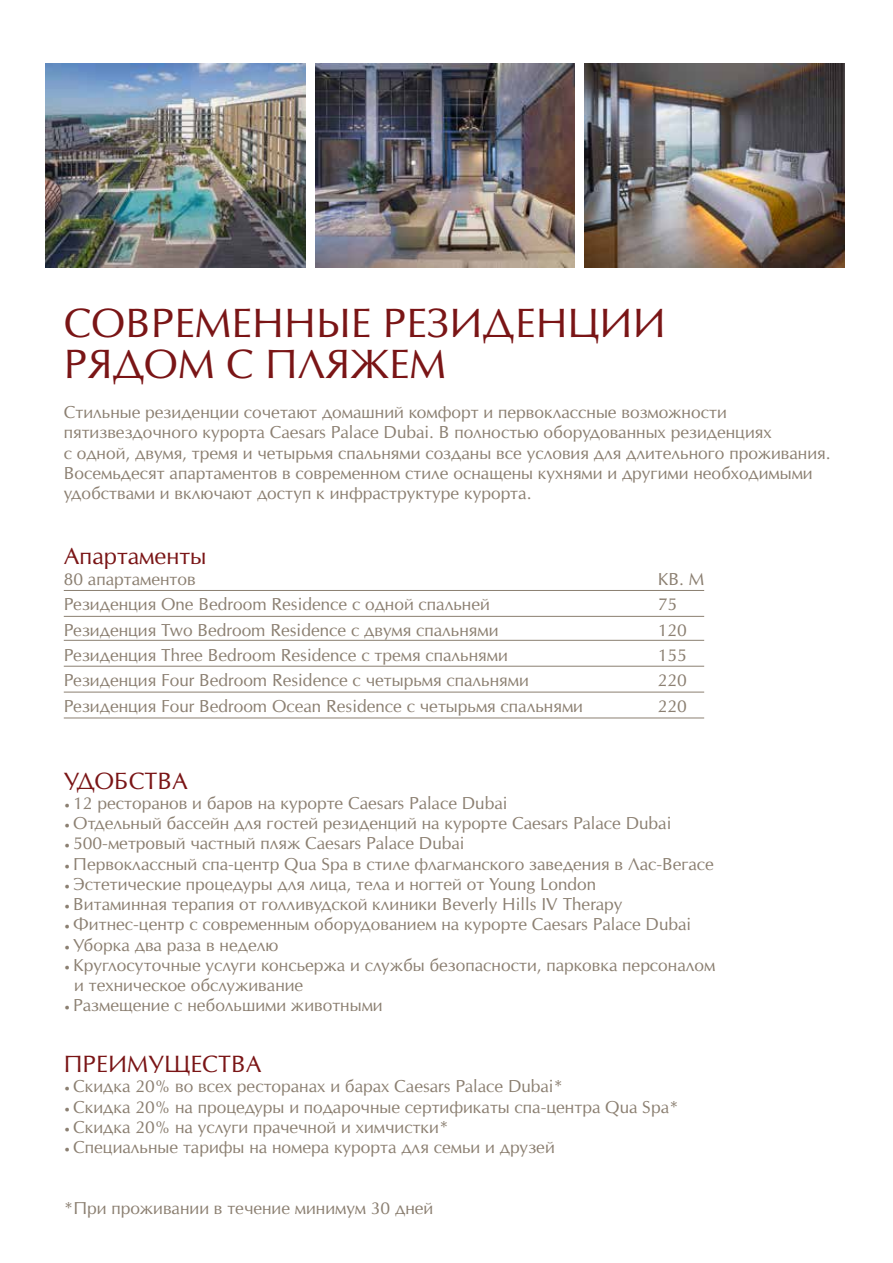
<style>
.page{position:relative;width:893px;height:1263px;background:#fff}
.page>*{position:absolute;margin:0;border:0;box-sizing:border-box;transform-origin:0 0}
.t1{font:39px/40.5px "Opium New";color:#7a1516}
.t2{font:22.5px "Opium New";color:#7a1516}
.t3{font:16.5px/20.2px "Opium New";color:#8b7f71}
.s1{font-size:9px}
</style>
<div class="page">
<img style="left:46px;top:64px;width:259px;height:204px">
<img style="left:315px;top:64px;width:260px;height:204px">
<img style="left:585px;top:64px;width:259px;height:204px">
<hr style="left:64px;top:666px;width:640px;height:1px;background:#8b7f71">
<hr style="left:64px;top:692px;width:640px;height:1px;background:#8b7f71">
<hr style="left:64px;top:718px;width:640px;height:1px;background:#8b7f71">
<hr style="left:64px;top:640px;width:640px;height:1px;background:#8b7f71">
<hr style="left:64px;top:616px;width:640px;height:1px;background:#8b7f71">
<hr style="left:64px;top:590px;width:640px;height:1px;background:#8b7f71">
<h1 class="t1" style="left:64px;top:303px;width:604px">СОВРЕМЕННЫЕ РЕЗИДЕНЦИИ<br>РЯДОМ С ПЛЯЖЕМ</h1>
<p class="t3" style="left:64px;top:402px;width:768px">Стильные резиденции сочетают домашний комфорт и первоклассные возможности пятизвездочного курорта Caesars Palace Dubai. В полностью оборудованных резиденциях<br>с одной, двумя, тремя и четырьмя спальнями созданы все условия для длительного проживания.<br>Восемьдесят апартаментов в современном стиле оснащены кухнями и другими необходимыми удобствами и включают доступ к инфраструктуре курорта.</p>
<h2 class="t2" style="left:64px;top:542px;width:144px">Апартаменты</h2>
<p class="t3" style="left:64px;top:568px;width:133px">80 апартаментов</p>
<p class="t3" style="left:658px;top:568px;width:48px">КВ. М</p>
<p class="t3" style="left:64px;top:594px;width:428px">Резиденция One Bedroom Residence с одной спальней</p>
<p class="t3" style="left:658px;top:594px;width:21px">75</p>
<p class="t3" style="left:64px;top:619px;width:436px">Резиденция Two Bedroom Residence с двумя спальнями</p>
<p class="t3" style="left:658px;top:619px;width:31px">120</p>
<p class="t3" style="left:64px;top:645px;width:445px">Резиденция Three Bedroom Residence с тремя спальнями</p>
<p class="t3" style="left:658px;top:645px;width:31px">155</p>
<p class="t3" style="left:64px;top:670px;width:467px">Резиденция Four Bedroom Residence с четырьмя спальнями</p>
<p class="t3" style="left:658px;top:670px;width:31px">220</p>
<p class="t3" style="left:64px;top:696px;width:521px">Резиденция Four Bedroom Ocean Residence с четырьмя спальнями</p>
<p class="t3" style="left:658px;top:696px;width:31px">220</p>
<h2 class="t2" style="left:64px;top:766px;width:126px">УДОБСТВА</h2>
<p class="t3" style="left:64px;top:793px;width:445px"><span class="s1">•</span> 12 ресторанов и баров на курорте Caesars Palace Dubai</p>
<p class="t3" style="left:64px;top:813px;width:609px"><span class="s1">•</span> Отдельный бассейн для гостей резиденций на курорте Caesars Palace Dubai</p>
<p class="t3" style="left:64px;top:833px;width:402px"><span class="s1">•</span> 500-метровый частный пляж Caesars Palace Dubai</p>
<p class="t3" style="left:64px;top:853px;width:652px"><span class="s1">•</span> Первоклассный спа-центр Qua Spa в стиле флагманского заведения в Лас-Вегасе</p>
<p class="t3" style="left:64px;top:874px;width:534px"><span class="s1">•</span> Эстетические процедуры для лица, тела и ногтей от Young London</p>
<p class="t3" style="left:64px;top:894px;width:560px"><span class="s1">•</span> Витаминная терапия от голливудской клиники Beverly Hills IV Therapy</p>
<p class="t3" style="left:64px;top:914px;width:629px"><span class="s1">•</span> Фитнес-центр с современным оборудованием на курорте Caesars Palace Dubai</p>
<p class="t3" style="left:64px;top:934px;width:216px"><span class="s1">•</span> Уборка два раза в неделю</p>
<p class="t3" style="left:74px;top:955px;width:643px;text-indent:-10px"><span class="s1">•</span> Круглосуточные услуги консьержа и службы безопасности, парковка персоналом и техническое обслуживание</p>
<p class="t3" style="left:64px;top:995px;width:320px"><span class="s1">•</span> Размещение с небольшими животными</p>
<h2 class="t2" style="left:64px;top:1050px;width:199px">ПРЕИМУЩЕСТВА</h2>
<p class="t3" style="left:64px;top:1076px;width:501px"><span class="s1">•</span> Скидка 20% во всех ресторанах и барах Caesars Palace Dubai*</p>
<p class="t3" style="left:64px;top:1096px;width:616px"><span class="s1">•</span> Скидка 20% на процедуры и подарочные сертификаты спа-центра Qua Spa*</p>
<p class="t3" style="left:64px;top:1117px;width:386px"><span class="s1">•</span> Скидка 20% на услуги прачечной и химчистки*</p>
<p class="t3" style="left:64px;top:1137px;width:492px"><span class="s1">•</span> Специальные тарифы на номера курорта для семьи и друзей</p>
<p class="t3" style="left:64px;top:1198px;width:371px">*При проживании в течение минимум 30 дней</p>
</div>
